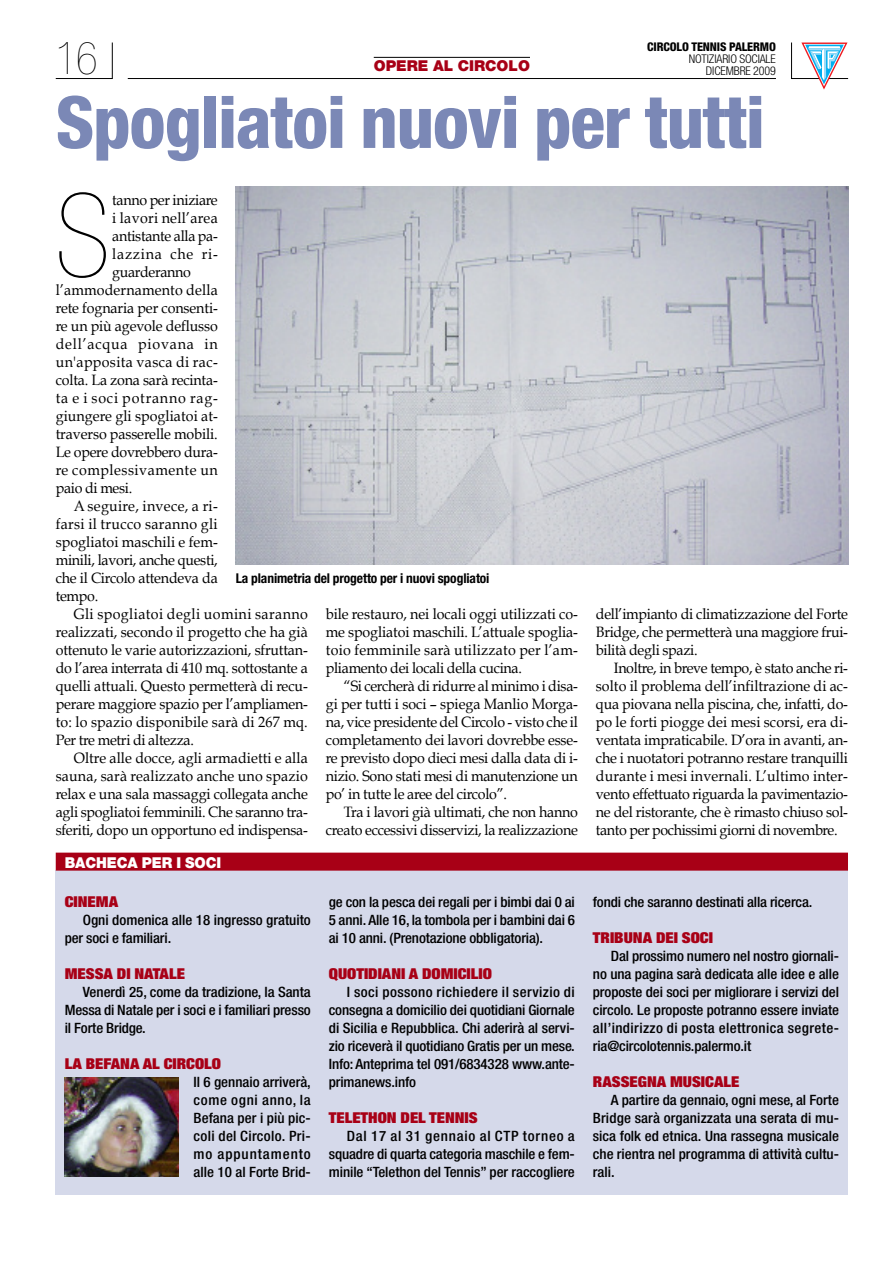
<style>
.page{position:relative;width:893px;height:1263px;background:#fff}
.page>*{position:absolute;margin:0;border:0;box-sizing:border-box;transform-origin:0 0}
.t1{font:900 condensed 116.1px "Helvetica Neue";color:#000}
.t2{font:800 condensed 72px "Helvetica Neue";letter-spacing:-.015em;color:#7b88b6}
.t3{font:900 condensed 45px "Helvetica Neue";color:#000}
.t4{font:15px/18px "Book Antiqua";letter-spacing:-.015em;color:#000;text-align:justify;scale:.95 1}
.t5{font:15px "Book Antiqua";letter-spacing:.005em;color:#000;scale:.95 1}
.t6{font:900 expanded 15px "Helvetica Neue";color:#a80016;scale:1.1 1}
.t7{font:15px "Book Antiqua";letter-spacing:.01em;color:#000;scale:.95 1}
.t8{font:15px "Book Antiqua";letter-spacing:.055em;color:#000;scale:.95 1}
.t9{font:15px "Book Antiqua";letter-spacing:.025em;color:#000;scale:.95 1}
.t10{font:15px "Book Antiqua";letter-spacing:.02em;color:#000;scale:.95 1}
.t11{font:15px "Book Antiqua";letter-spacing:.03em;color:#000;scale:.95 1}
.t12{font:15px "Book Antiqua";letter-spacing:.035em;color:#000;scale:.95 1}
.t13{font:900 15px "Helvetica Neue";letter-spacing:-.005em;color:#fff;scale:.95 1}
.t14{font:900 15px "Helvetica Neue";color:#a80016}
.t15{font:500 condensed 14.25px/18px "Helvetica Neue";letter-spacing:-.01em;color:#000;text-align:justify;scale:1.05 1}
.t16{font:700 condensed 13.5px "Helvetica Neue";letter-spacing:-.005em;color:#000}
.t17{font:300 condensed 12px "Helvetica Neue";letter-spacing:-.01em;color:#000}
.t18{font:800 condensed 12px "Helvetica Neue";letter-spacing:-.01em;color:#000}
</style>
<div class="page">
<svg style="left:55px;top:42px;width:58px;height:37px"></svg>
<svg style="left:791px;top:42px;width:58px;height:47px"></svg>
<hr style="left:128px;top:78px;width:648px;height:1px;background:#000">
<hr style="left:374px;top:57px;width:156px;height:1px;background:#000">
<img style="left:236px;top:187px;width:612px;height:378px">
<div style="left:56px;top:871px;width:792px;height:324px;background:#d5d9ea"></div>
<div style="left:56px;top:853px;width:792px;height:18px;background:#a80016"></div>
<img style="left:64px;top:1077px;width:115px;height:100px">
<h3 class="t3" style="left:56px;top:42px;width:44px">16</h3>
<p class="t18" style="left:647px;top:43px;width:130px">CIRCOLO TENNIS PALERMO</p>
<p class="t17" style="left:689px;top:55px;width:89px">NOTIZIARIO SOCIALE</p>
<p class="t14" style="left:374px;top:61px;width:158px">OPERE AL CIRCOLO</p>
<p class="t17" style="left:706px;top:67px;width:72px">DICEMBRE 2009</p>
<h2 class="t2" style="left:56px;top:97px;width:710px">Spogliatoi nuovi per tutti</h2>
<h1 class="t1" style="left:56px;top:194px;width:55px">S</h1>
<p class="t4" style="left:112px;top:191px;width:113px">tanno per iniziare</p>
<p class="t10" style="left:112px;top:209px;width:113px">i lavori nell’area</p>
<p class="t4" style="left:112px;top:227px;width:113px">antistante alla pa-</p>
<p class="t8" style="left:112px;top:245px;width:113px">lazzina che ri-</p>
<p class="t4" style="left:112px;top:263px;width:84px">guarderanno</p>
<p class="t7" style="left:56px;top:281px;width:172px">l’ammodernamento della</p>
<p class="t4" style="left:56px;top:299px;width:172px">rete fognaria per consenti-</p>
<p class="t4" style="left:56px;top:317px;width:172px">re un più agevole deflusso</p>
<p class="t8" style="left:56px;top:335px;width:172px">dell’acqua piovana in</p>
<p class="t9" style="left:56px;top:353px;width:172px">un'apposita vasca di rac-</p>
<p class="t4" style="left:56px;top:371px;width:172px">colta. La zona sarà recinta-</p>
<p class="t8" style="left:56px;top:389px;width:172px">ta e i soci potranno rag-</p>
<p class="t5" style="left:56px;top:407px;width:172px">giungere gli spogliatoi at-</p>
<p class="t4" style="left:56px;top:425px;width:172px">traverso passerelle mobili.</p>
<p class="t4" style="left:56px;top:443px;width:172px">Le opere dovrebbero dura-</p>
<p class="t12" style="left:56px;top:461px;width:172px">re complessivamente un</p>
<p class="t4" style="left:56px;top:479px;width:82px">paio di mesi.</p>
<p class="t10" style="left:74px;top:497px;width:153px">A seguire, invece, a ri-</p>
<p class="t9" style="left:56px;top:515px;width:172px">farsi il trucco saranno gli</p>
<p class="t5" style="left:56px;top:533px;width:172px">spogliatoi maschili e fem-</p>
<p class="t4" style="left:56px;top:551px;width:172px">minili, lavori, anche questi,</p>
<p class="t4" style="left:56px;top:569px;width:172px">che il Circolo attendeva da</p>
<p class="t4" style="left:56px;top:587px;width:46px">tempo.</p>
<p class="t11" style="left:74px;top:605px;width:248px">Gli spogliatoi degli uomini saranno</p>
<p class="t5" style="left:56px;top:623px;width:267px">realizzati, secondo il progetto che ha già</p>
<p class="t4" style="left:56px;top:641px;width:267px">ottenuto le varie autorizzazioni, sfruttan-</p>
<p class="t4" style="left:56px;top:659px;width:267px">do l’area interrata di 410 mq. sottostante a</p>
<p class="t4" style="left:56px;top:677px;width:267px">quelli attuali. Questo permetterà di recu-</p>
<p class="t4" style="left:56px;top:695px;width:267px">perare maggiore spazio per l’ampliamen-</p>
<p class="t7" style="left:56px;top:713px;width:267px">to: lo spazio disponibile sarà di 267 mq.</p>
<p class="t4" style="left:56px;top:731px;width:147px">Per tre metri di altezza.</p>
<p class="t5" style="left:74px;top:749px;width:248px">Oltre alle docce, agli armadietti e alla</p>
<p class="t7" style="left:56px;top:767px;width:267px">sauna, sarà realizzato anche uno spazio</p>
<p class="t4" style="left:56px;top:785px;width:267px">relax e una sala massaggi collegata anche</p>
<p class="t4" style="left:56px;top:803px;width:267px">agli spogliatoi femminili. Che saranno tra-</p>
<p class="t4" style="left:56px;top:821px;width:267px">sferiti, dopo un opportuno ed indispensa-</p>
<p class="t16" style="left:236px;top:573px;width:255px">La planimetria del progetto per i nuovi spogliatoi</p>
<p class="t4" style="left:326px;top:605px;width:267px">bile restauro, nei locali oggi utilizzati co&shy;me spogliatoi maschili. L’attuale spoglia&shy;toio femminile sarà utilizzato per l’am&shy;pliamento dei locali della cucina.</p>
<p class="t4" style="left:326px;top:677px;width:267px;text-indent:18px">“Si cercherà di ridurre al minimo i disa&shy;gi per tutti i soci – spiega Manlio Morga&shy;na, vice presidente del Circolo - visto che il completamento dei lavori dovrebbe esse&shy;re previsto dopo dieci mesi dalla data di i&shy;nizio. Sono stati mesi di manutenzione un po’ in tutte le aree del circolo”.</p>
<p class="t4" style="left:326px;top:803px;width:267px;text-align:right">Tra i lavori già ultimati, che non hanno creato eccessivi disservizi, la realizzazione</p>
<p class="t4" style="left:596px;top:605px;width:267px">dell’impianto di climatizzazione del Forte Bridge, che permetterà una maggiore frui&shy;bilità degli spazi.</p>
<p class="t4" style="left:596px;top:659px;width:267px;text-indent:18px">Inoltre, in breve tempo, è stato anche ri&shy;solto il problema dell’infiltrazione di ac&shy;qua piovana nella piscina, che, infatti, do&shy;po le forti piogge dei mesi scorsi, era di&shy;ventata impraticabile. D’ora in avanti, an&shy;che i nuotatori potranno restare tranquilli durante i mesi invernali. L’ultimo inter&shy;vento effettuato riguarda la pavimentazio&shy;ne del ristorante, che è rimasto chiuso sol&shy;tanto per pochissimi giorni di novembre.</p>
<p class="t13" style="left:65px;top:857px;width:166px">BACHECA PER I SOCI</p>
<p class="t6" style="left:65px;top:896px;width:50px">CINEMA</p>
<p class="t15" style="left:65px;top:912px;width:236px;text-indent:18px">Ogni domenica alle 18 ingresso gratuito per soci e familiari.</p>
<p class="t6" style="left:65px;top:968px;width:111px">MESSA DI NATALE</p>
<p class="t15" style="left:65px;top:984px;width:236px;text-indent:18px">Venerdì 25, come da tradizione, la Santa Messa di Natale per i soci e i familiari presso il Forte Bridge.</p>
<p class="t6" style="left:65px;top:1058px;width:144px">LA BEFANA AL CIRCOLO</p>
<p class="t15" style="left:194px;top:1074px;width:113px">Il 6 gennaio arriverà, come ogni anno, la Befana per i più pic&shy;coli del Circolo. Pri&shy;mo appuntamento alle 10 al Forte Brid-</p>
<p class="t15" style="left:329px;top:894px;width:236px">ge con la pesca dei regali per i bimbi dai 0 ai 5 anni. Alle 16, la tombola per i bambini dai 6 ai 10 anni. (Prenotazione obbligatoria).</p>
<p class="t6" style="left:329px;top:968px;width:150px">QUOTIDIANI A DOMICILIO</p>
<p class="t15" style="left:329px;top:984px;width:236px;text-indent:18px">I soci possono richiedere il servizio di consegna a domicilio dei quotidiani Giornale di Sicilia e Repubblica. Chi aderirà al servi&shy;zio riceverà il quotidiano Gratis per un mese.<br>Info: Anteprima tel 091/6834328 www.ante&shy;primanews.info</p>
<p class="t6" style="left:329px;top:1112px;width:137px">TELETHON DEL TENNIS</p>
<p class="t15" style="left:329px;top:1128px;width:236px;text-indent:18px">Dal 17 al 31 gennaio al CTP torneo a squadre di quarta categoria maschile e fem&shy;minile “Telethon del Tennis” per raccogliere</p>
<p class="t15" style="left:593px;top:894px;width:211px">fondi che saranno destinati alla ricerca.</p>
<p class="t6" style="left:593px;top:932px;width:111px">TRIBUNA DEI SOCI</p>
<p class="t15" style="left:593px;top:948px;width:236px;text-indent:18px">Dal prossimo numero nel nostro giornali&shy;no una pagina sarà dedicata alle idee e alle proposte dei soci per migliorare i servizi del circolo. Le proposte potranno essere inviate all’indirizzo di posta elettronica segrete&shy;ria@circolotennis.palermo.it</p>
<p class="t6" style="left:593px;top:1076px;width:135px">RASSEGNA MUSICALE</p>
<p class="t15" style="left:593px;top:1092px;width:236px;text-indent:18px">A partire da gennaio, ogni mese, al Forte Bridge sarà organizzata una serata di mu&shy;sica folk ed etnica. Una rassegna musicale che rientra nel programma di attività cultu&shy;rali.</p>
</div>
